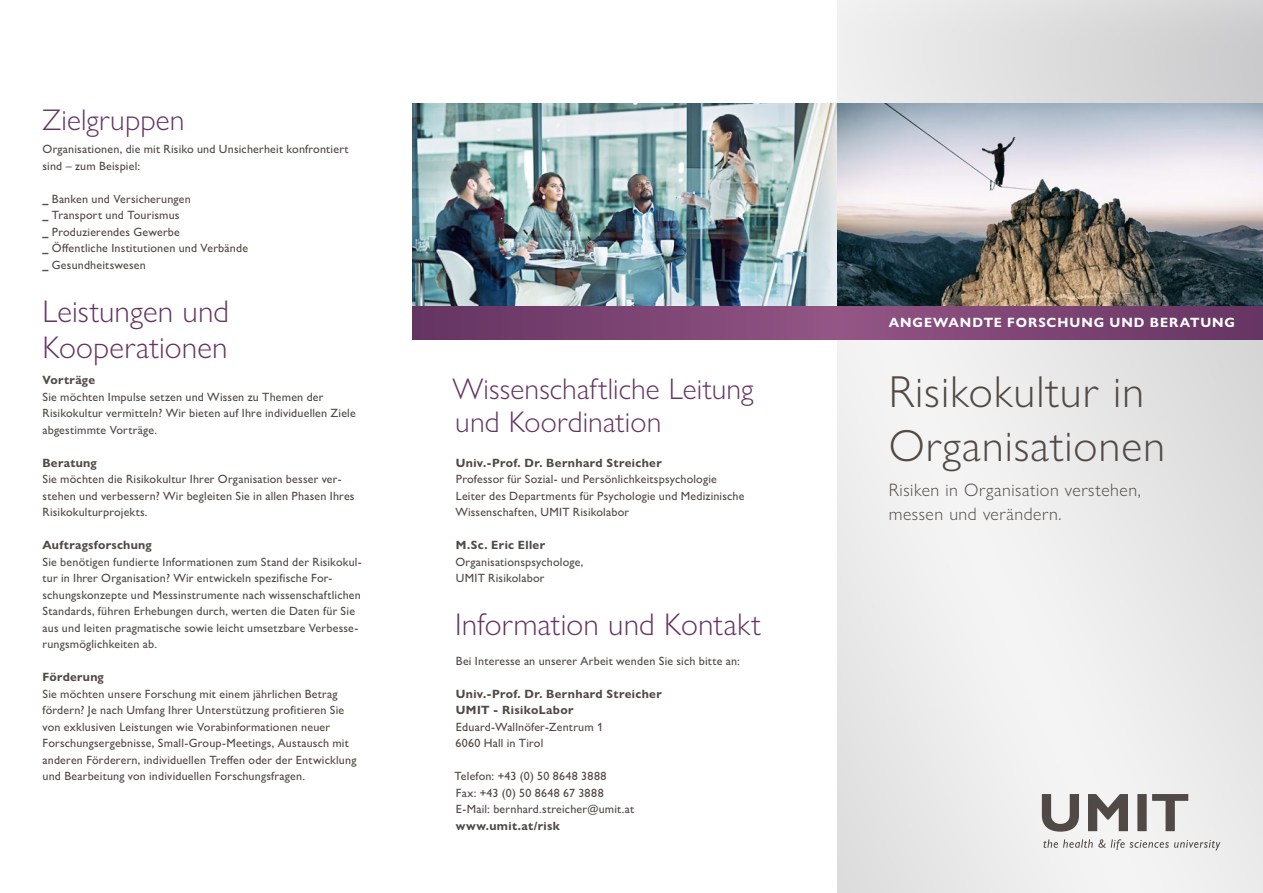
<style>
.page{position:relative;width:1263px;height:893px;background:#fff}
.page>*{position:absolute;margin:0;border:0;box-sizing:border-box;transform-origin:0 0}
.t1{font:300 45px/54px "Gill Sans Nova";letter-spacing:.02em;color:#504945}
.t2{font:300 31.5px/36px "Gill Sans Nova";letter-spacing:.005em;color:#643462}
.t3{font:300 30px/33px "Gill Sans Nova";letter-spacing:.005em;color:#643462}
.t4{font:300 18px/24px "Gill Sans Nova";letter-spacing:.03em;color:#504945}
.t5{font:700 13.5px "Gill Sans Nova";letter-spacing:.07em;color:#fff}
.t6{font:500 12px/16.5px "Gill Sans Nova";letter-spacing:.015em;color:#504945}
.t7{font:700 12px/16.5px "Gill Sans Nova";letter-spacing:.03em;color:#504945}
.s1{font-weight:800;color:#535355}
</style>
<div class="page">
<img style="left:838px;top:0;width:425px;height:893px">
<div style="left:838px;top:305px;width:425px;height:34px;background:linear-gradient(to right,#935585,#653462)"></div>
<svg style="left:1042px;top:794px;width:146px;height:38px"></svg>
<svg style="left:1043px;top:839px;width:177px;height:11px"></svg>
<div style="left:412px;top:305px;width:426px;height:34px;background:linear-gradient(to right,#633361,#935584)"></div>
<img style="left:412px;top:104px;width:851px;height:201px">
<h3 class="t3" style="left:43px;top:103px;width:144px">Zielgruppen</h3>
<p class="t6" style="left:43px;top:141px;width:308px">Organisationen, die mit Risiko und Unsicherheit konfrontiert sind – zum Beispiel:</p>
<p class="t6" style="left:43px;top:190px;width:207px"><span class="s1">_</span> Banken und Versicherungen<br><span class="s1">_</span> Transport und Tourismus<br><span class="s1">_</span> Produzierendes Gewerbe<br><span class="s1">_</span> Öffentliche Institutionen und Verbände <span class="s1">_</span> Gesundheitswesen</p>
<h2 class="t2" style="left:43px;top:293px;width:188px">Leistungen und<br>Kooperationen</h2>
<p class="t7" style="left:43px;top:372px;width:54px">Vorträge</p>
<p class="t6" style="left:43px;top:388px;width:315px">Sie möchten Impulse setzen und Wissen zu Themen der<br>Risikokultur vermitteln? Wir bieten auf Ihre individuellen Ziele abgestimmte Vorträge.</p>
<p class="t7" style="left:43px;top:454px;width:56px">Beratung</p>
<p class="t6" style="left:43px;top:471px;width:314px">Sie möchten die Risikokultur Ihrer Organisation besser ver&shy;stehen und verbessern? Wir begleiten Sie in allen Phasen Ihres<br>Risikokulturprojekts.</p>
<p class="t7" style="left:43px;top:537px;width:111px">Auftragsforschung</p>
<p class="t6" style="left:43px;top:553px;width:321px">Sie benötigen fundierte Informationen zum Stand der Risikokul&shy;tur in Ihrer Organisation? Wir entwickeln spezifische For&shy;schungskonzepte und Messinstrumente nach wissenschaftlichen Standards, führen Erhebungen durch, werten die Daten für Sie aus und leiten pragmatische sowie leicht umsetzbare Verbesse&shy;rungsmöglichkeiten ab.</p>
<p class="t7" style="left:43px;top:669px;width:63px">Förderung</p>
<p class="t6" style="left:43px;top:685px;width:315px">Sie möchten unsere Forschung mit einem jährlichen Betrag fördern? Je nach Umfang Ihrer Unterstützung profitieren Sie von exklusiven Leistungen wie Vorabinformationen neuer Forschungsergebnisse, Small-Group-Meetings, Austausch mit anderen Förderern, individuellen Treffen oder der Entwicklung und Bearbeitung von individuellen Forschungsfragen.</p>
<h3 class="t3" style="left:452px;top:372px;width:303px">Wissenschaftliche Leitung und Koordination</h3>
<p class="t7" style="left:456px;top:454px;width:208px">Univ.-Prof. Dr. Bernhard Streicher</p>
<p class="t6" style="left:455px;top:471px;width:291px">Professor für Sozial- und Persönlichkeitspsychologie<br>Leiter des Departments für Psychologie und Medizinische<br>Wissenschaften, UMIT Risikolabor</p>
<p class="t7" style="left:456px;top:537px;width:91px">M.Sc. Eric Eller</p>
<p class="t6" style="left:455px;top:553px;width:130px">Organisationspsychologe,<br>UMIT Risikolabor</p>
<h2 class="t2" style="left:455px;top:606px;width:307px">Information und Kontakt</h2>
<p class="t6" style="left:456px;top:652px;width:286px">Bei Interesse an unserer Arbeit wenden Sie sich bitte an:</p>
<p class="t7" style="left:456px;top:685px;width:208px">Univ.-Prof. Dr. Bernhard Streicher<br>UMIT - RisikoLabor</p>
<p class="t6" style="left:455px;top:718px;width:149px">Eduard-Wallnöfer-Zentrum 1<br>6060 Hall in Tirol</p>
<p class="t6" style="left:454px;top:768px;width:181px">Telefon: +43 (0) 50 8648 3888<br>Fax: +43 (0) 50 8648 67 3888<br>E-Mail: bernhard.streicher@umit.at</p>
<p class="t7" style="left:456px;top:817px;width:106px">www.umit.at/risk</p>
<p class="t5" style="left:889px;top:314px;width:348px">ANGEWANDTE FORSCHUNG UND BERATUNG</p>
<h1 class="t1" style="left:889px;top:364px;width:278px">Risikokultur in<br>Organisationen</h1>
<h3 class="t4" style="left:889px;top:478px;width:253px">Risiken in Organisation verstehen, messen und verändern.</h3>
</div>
